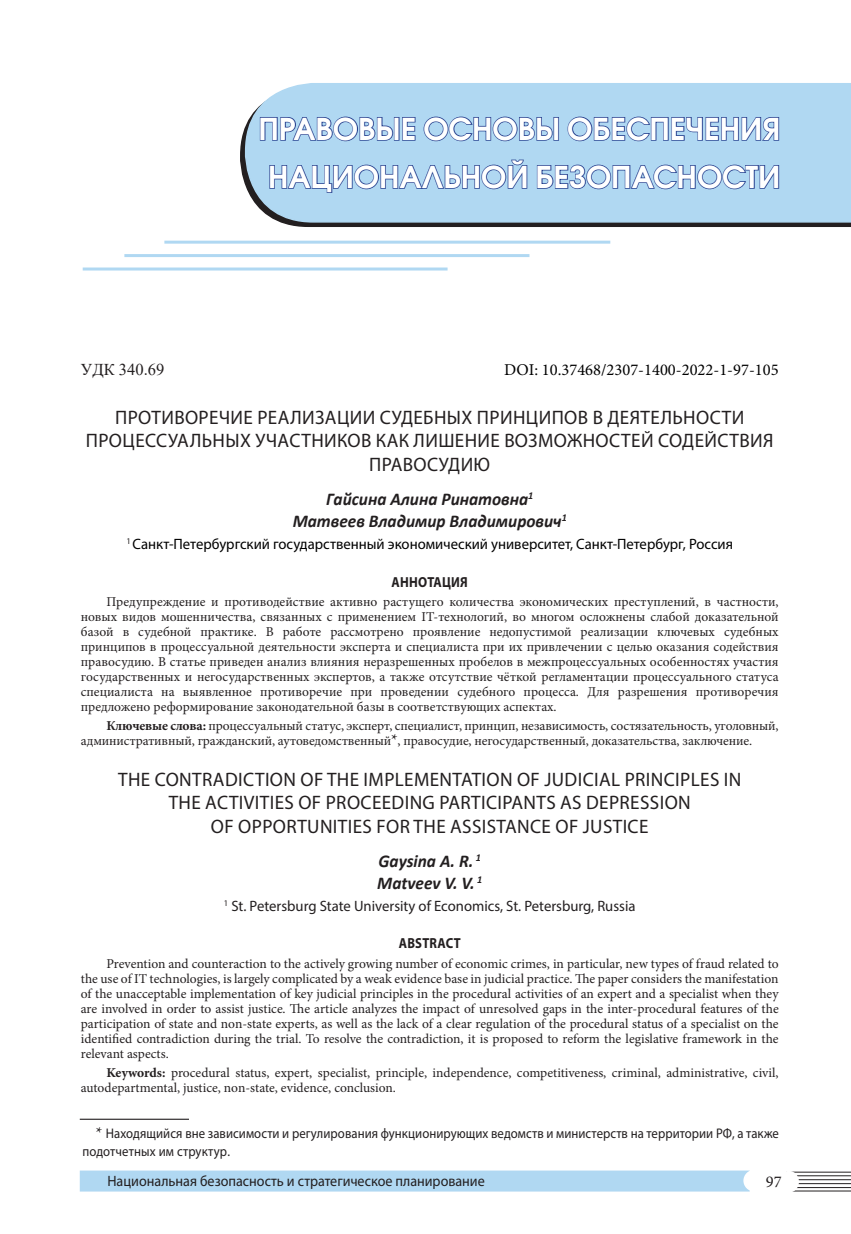
<style>
.page{position:relative;width:851px;height:1234px;background:#fff}
.page>*{position:absolute;margin:0;border:0;box-sizing:border-box;transform-origin:0 0}
.Раздел_Заголовок{font:600 30px/48px "Avant Garde Gothic C";color:#fff;text-align:center}
.ЗаголовокАнгл{font:19.5px/23.4px "Myriad Pro";letter-spacing:.02em;color:#231f20;text-align:center}
.Заголовок{font:19.5px/23.4px "Myriad Pro";letter-spacing:.02em;color:#231f20;text-align:center}
.ФИО_русск{font:italic 700 18px/21.6px "Calibri";color:#231f20;text-align:center;scale:.96 1}
.ФИО_англ{font:italic 700 18px/21.6px "Calibri";color:#231f20;scale:.96 1}
.УДК{font:16.5px "Minion Pro";color:#000}
.УДК-2{font:16.5px "Times New Roman";color:#231f20}
.t1{font:16.5px "Minion Pro";color:#231f20}
.Свед_о_работе{font:15px "Myriad Pro";color:#000}
.Свед_о_работе-2{font:15px "Myriad Pro";color:#231f20}
.Свед_о_работе-3{font:15px "Myriad Pro";color:#231f20;scale:.94 1}
.АннотацЗагол{font:700 14.55px "Myriad Pro";letter-spacing:.02em;color:#231f20;scale:.87 1}
.Сноска{font:13.95px/18px "Myriad Pro";letter-spacing:.005em;color:#231f20;scale:.91 1}
.АннотацТекст{font:13.5px/15px "Minion Pro";color:#231f20;text-align:justify}
.Ключ_слова{font:13.5px/15px "Minion Pro";letter-spacing:-.005em;color:#231f20}
.s1{font-weight:700}
.s2{font-size:16.5px}
.s3{font-family:"Minion Pro";font-size:16.5px}
</style>
<div class="page">
<div style="left:80px;top:1170px;width:669px;height:21px;background:#b0d8f2"></div>
<div style="left:744px;top:1170px;width:20px;height:20px;background:#fff;border-radius:50%"></div>
<div style="left:743px;top:1169px;width:22px;height:22px;border:2px solid #fff;border-radius:50%"></div>
<hr style="left:786px;top:1182px;width:64px;height:1px;background:#231f20">
<hr style="left:786px;top:1171px;width:64px;height:1px;background:#231f20">
<hr style="left:786px;top:1174px;width:64px;height:1px;background:#231f20">
<hr style="left:786px;top:1178px;width:64px;height:1px;background:#231f20">
<hr style="left:786px;top:1186px;width:64px;height:1px;background:#231f20">
<hr style="left:786px;top:1190px;width:64px;height:1px;background:#231f20">
<div style="left:779px;top:1171px;width:18px;height:20px;background:#fff;border-radius:50%"></div>
<div style="left:778px;top:1170px;width:20px;height:22px;border:2px solid #fff;border-radius:50%"></div>
<svg style="left:240px;top:127px;width:610px;height:100px;background:#515255"></svg>
<div style="left:245px;top:83px;width:605px;height:139px;background:#b0d8f2"></div>
<svg style="left:259px;top:116px;width:157px;height:26px;background:#82a6d1"></svg>
<svg style="left:423px;top:116px;width:136px;height:26px;background:#85a9d3"></svg>
<svg style="left:566px;top:116px;width:213px;height:26px;background:#82a6d1"></svg>
<svg style="left:268px;top:159px;width:260px;height:35px;background:#8fb4da"></svg>
<svg style="left:536px;top:164px;width:243px;height:26px;background:#84a8d2"></svg>
<hr style="left:164px;top:240px;width:446px;height:3px;background:#b0d8f2">
<hr style="left:124px;top:254px;width:405px;height:3px;background:#b0d8f2">
<hr style="left:83px;top:267px;width:364px;height:3px;background:#b0d8f2">
<hr style="left:80px;top:1118px;width:109px;height:1px;background:#231f20">
<p class="Раздел_Заголовок" style="left:258px;top:104px;width:523px">ПРАВОВЫЕ ОСНОВЫ ОБЕСПЕЧЕНИЯ<br>НАЦИОНАЛЬНОЙ БЕЗОПАСНОСТИ</p>
<p class="УДК-2" style="left:81px;top:358px;width:85px">УДК 340.69</p>
<p class="УДК" style="left:504px;top:359px;width:276px">DOI: 10.37468/2307-1400-2022-1-97-105</p>
<p class="Заголовок" style="left:86px;top:405px;width:689px">ПРОТИВОРЕЧИЕ РЕАЛИЗАЦИИ СУДЕБНЫХ ПРИНЦИПОВ В ДЕЯТЕЛЬНОСТИ<br>ПРОЦЕССУАЛЬНЫХ УЧАСТНИКОВ КАК ЛИШЕНИЕ ВОЗМОЖНОСТЕЙ СОДЕЙСТВИЯ<br>ПРАВОСУДИЮ</p>
<p class="ФИО_русск" style="left:292px;top:488px;width:287px">Гайсина Алина Ринатовна<sup>1<br></sup>Матвеев Владимир Владимирович<sup>1</sup></p>
<p class="Свед_о_работе" style="left:126px;top:534px;width:608px"><sup>1</sup> Санкт-Петербургский государственный экономический университет, Санкт-Петербург, Россия</p>
<p class="АннотацЗагол" style="left:391px;top:572px;width:89px">АННОТАЦИЯ</p>
<p class="АннотацТекст" style="left:81px;top:594px;width:699px;text-indent:26px">Предупреждение и противодействие активно растущего количества экономических преступлений, в частности, новых видов мошенничества, связанных с применением IT-технологий, во многом осложнены слабой доказательной базой в судебной практике. В работе рассмотрено проявление недопустимой реализации ключевых судебных принципов в процессуальной деятельности эксперта и специалиста при их привлечении с целью оказания содействия правосудию. В статье приведен анализ влияния неразрешенных пробелов в межпроцессуальных особенностях участия государственных и негосударственных экспертов, а также отсутствие чёткой регламентации процессуального статуса специалиста на выявленное противоречие при проведении судебного процесса. Для разрешения противоречия предложено реформирование законодательной базы в соответствующих аспектах.</p>
<p class="Ключ_слова" style="left:81px;top:718px;width:699px;text-indent:26px"><span class="s1">Ключевые слова:</span> процессуальный статус, эксперт, специалист, принцип, независимость, состязательность, уголовный, административный, гражданский, аутоведомственный<span class="s2">*</span>, правосудие, негосударственный, доказательства, заключение.</p>
<p class="ЗаголовокАнгл" style="left:118px;top:767px;width:624px">THE CONTRADICTION OF THE IMPLEMENTATION OF JUDICIAL PRINCIPLES IN<br>THE ACTIVITIES OF PROCEEDING PARTICIPANTS AS DEPRESSION<br>OF OPPORTUNITIES FOR THE ASSISTANCE OF JUSTICE</p>
<p class="ФИО_англ" style="left:377px;top:849px;width:111px">Gaysina A. R. <sup>1<br></sup>Matveev V. V. <sup>1</sup></p>
<p class="Свед_о_работе-2" style="left:224px;top:896px;width:413px"><sup>1</sup> St. Petersburg State University of Economics, St. Petersburg, Russia</p>
<p class="АннотацЗагол" style="left:398px;top:933px;width:73px">ABSTRACT</p>
<p class="АннотацТекст" style="left:81px;top:955px;width:699px;text-indent:26px">Prevention and counteraction to the actively growing number of economic crimes, in particular, new types of fraud related to the use of IT technologies, is largely complicated by a weak evidence base in judicial practice. The paper considers the manifestation of the unacceptable implementation of key judicial principles in the procedural activities of an expert and a specialist when they are involved in order to assist justice. The article analyzes the impact of unresolved gaps in the inter-procedural features of the participation of state and non-state experts, as well as the lack of a clear regulation of the procedural status of a specialist on the identified contradiction during the trial. To resolve the contradiction, it is proposed to reform the legislative framework in the relevant aspects.</p>
<p class="Ключ_слова" style="left:81px;top:1064px;width:699px;text-indent:26px"><span class="s1">Keywords:</span> procedural status, expert, specialist, principle, independence, competitiveness, criminal, administrative, civil, autodepartmental, justice, non-state, evidence, conclusion.</p>
<p class="Сноска" style="left:82px;top:1123px;width:766px;text-indent:14px"><span class="s3">*</span> Находящийся вне зависимости и регулирования функционирующих ведомств и министерств на территории РФ, а также подотчетных им структур.</p>
<p class="Свед_о_работе-3" style="left:107px;top:1171px;width:403px">Национальная безопасность и стратегическое планирование</p>
<p class="t1" style="left:765px;top:1170px;width:17px">97</p>
</div>
